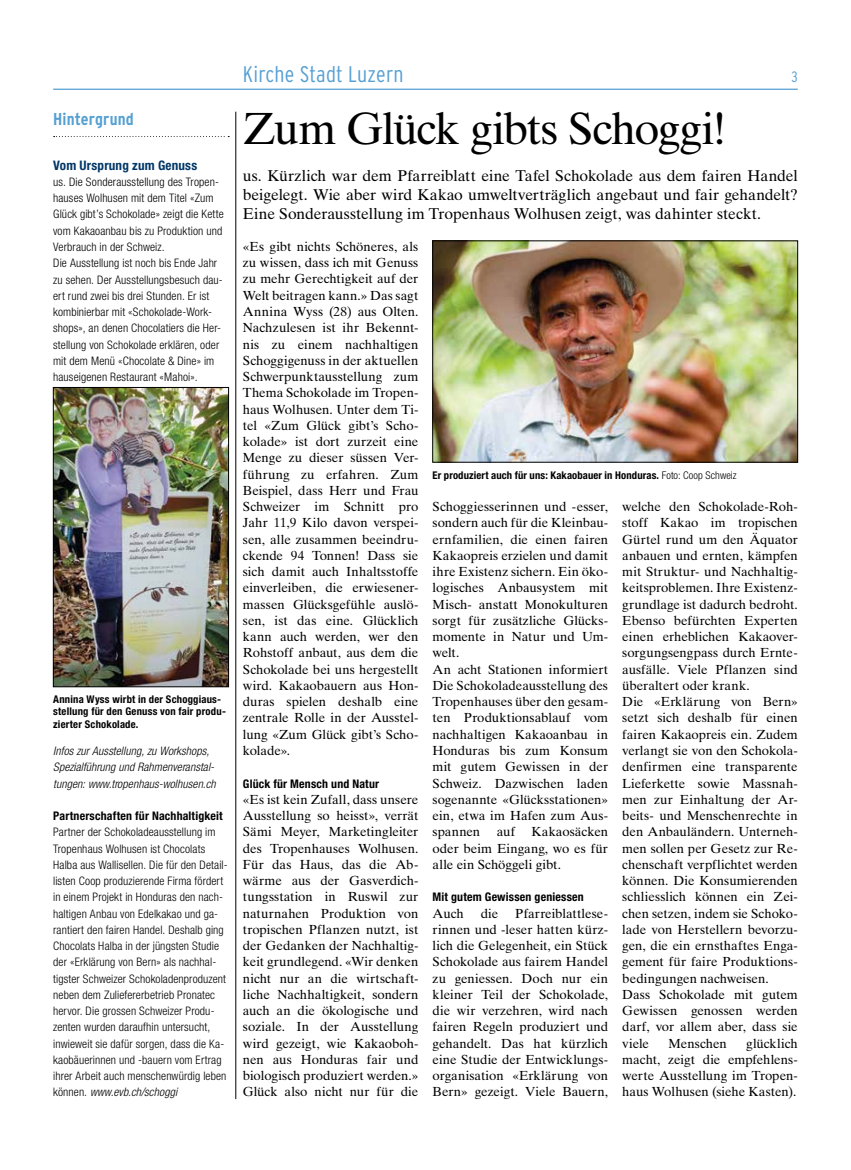
<style>
.page{position:relative;width:851px;height:1170px;background:#fff}
.page>*{position:absolute;margin:0;border:0;box-sizing:border-box;transform-origin:0 0}
.t1{font:45px "Times Ten LT Std";letter-spacing:-.03em;color:#000}
.t2{font:300 condensed 22.5px "Interstate";letter-spacing:.01em;color:#56a0d3}
.t3{font:700 condensed 17.12px "Interstate";letter-spacing:.005em;color:#56a0d3}
.t4{font:15.62px/18.8px "Times Ten LT Std";color:#000;text-align:justify}
.t5{font:300 condensed 15px "Interstate";color:#56a0d3}
.t6{font:13.12px/16.2px "Times Ten LT Std";color:#000;text-align:justify}
.t7{font:700 condensed 13.12px "Helvetica Neue LT Std";letter-spacing:.01em;color:#003768}
.t8{font:700 condensed 11.88px "Helvetica Neue LT Std";letter-spacing:.015em;color:#000}
.t9{font:300 condensed 11.75px/16.2px "Helvetica Neue LT Std";letter-spacing:.01em;color:#000}
.t10{font:italic 300 condensed 11.75px/16.2px "Helvetica Neue LT Std";letter-spacing:.01em;color:#000}
.t11{font:700 condensed 10.62px/12.8px "Helvetica Neue LT Std";letter-spacing:.02em;color:#000}
.s1{font-style:italic}
.s2{font-weight:300}
</style>
<div class="page">
<hr style="left:235px;top:112px;width:1px;height:986px;background:#000">
<hr style="left:53px;top:89px;width:744px;height:1px;background:#56a0d3">
<img style="left:434px;top:243px;width:361px;height:217px">
<svg style="left:54px;top:136px;width:175px;height:1px"></svg>
<img style="left:55px;top:389px;width:172px;height:296px">
<div style="left:53px;top:387px;width:176px;height:300px;border:1px solid #000"></div>
<h3 class="t3" style="left:53px;top:110px;width:82px">Hintergrund</h3>
<p class="t7" style="left:53px;top:157px;width:145px">Vom Ursprung zum Genuss</p>
<p class="t9" style="left:53px;top:173px;width:172px">us. Die Sonderausstellung des Tropen&shy;hauses Wolhusen mit dem Titel «Zum Glück gibt’s Schokolade» zeigt die Kette vom Kakaoanbau bis zu Produktion und Verbrauch in der Schweiz.<br>Die Ausstellung ist noch bis Ende Jahr zu sehen. Der Ausstellungsbesuch dau&shy;ert rund zwei bis drei Stunden. Er ist kombinierbar mit «Schokolade-Work&shy;shops», an denen Chocolatiers die Her&shy;stellung von Schokolade erklären, oder mit dem Menü «Chocolate &amp; Dine» im hauseigenen Restaurant «Mahoi».</p>
<p class="t11" style="left:53px;top:692px;width:174px">Annina Wyss wirbt in der Schoggiaus&shy;stellung für den Genuss von fair produ&shy;zierter Schokolade.</p>
<p class="t10" style="left:53px;top:743px;width:164px">Infos zur Ausstellung, zu Workshops,<br>Spezialführung und Rahmenveranstal&shy;tungen: www.tropenhaus-wolhusen.ch</p>
<p class="t8" style="left:53px;top:808px;width:171px">Partnerschaften für Nachhaltigkeit</p>
<p class="t9" style="left:53px;top:823px;width:176px">Partner der Schokoladeausstellung im Tropenhaus Wolhusen ist Chocolats Halba aus Wallisellen. Die für den Detail&shy;listen Coop produzierende Firma fördert in einem Projekt in Honduras den nach&shy;haltigen Anbau von Edelkakao und ga&shy;rantiert den fairen Handel. Deshalb ging Chocolats Halba in der jüngsten Studie der «Erklärung von Bern» als nachhal&shy;tigster Schweizer Schokoladenproduzent neben dem Zuliefererbetrieb Pronatec hervor. Die grossen Schweizer Produ&shy;zenten wurden daraufhin untersucht, inwieweit sie dafür sorgen, dass die Ka&shy;kaobäuerinnen und -bauern vom Ertrag ihrer Arbeit auch menschenwürdig leben können. <span class="s1">www.evb.ch/schoggi</span></p>
<h2 class="t2" style="left:243px;top:62px;width:162px">Kirche Stadt Luzern</h2>
<p class="t5" style="left:791px;top:68px;width:8px">3</p>
<h1 class="t1" style="left:243px;top:102px;width:486px">Zum Glück gibts Schoggi!</h1>
<p class="t4" style="left:243px;top:167px;width:556px">us. Kürzlich war dem Pfarreiblatt eine Tafel Schokolade aus dem fairen Handel beigelegt. Wie aber wird Kakao umweltverträglich angebaut und fair gehandelt?<br>Eine Sonderausstellung im Tropenhaus Wolhusen zeigt, was dahinter steckt.</p>
<p class="t6" style="left:243px;top:238px;width:177px">«Es gibt nichts Schöneres, als zu wissen, dass ich mit Genuss zu mehr Gerechtigkeit auf der Welt beitragen kann.» Das sagt Annina Wyss (28) aus Olten.<br>Nachzulesen ist ihr Bekennt&shy;nis zu einem nachhaltigen Schoggigenuss in der aktuellen Schwerpunktausstellung zum Thema Schokolade im Tropen&shy;haus Wolhusen. Unter dem Ti&shy;tel «Zum Glück gibt’s Scho&shy;kolade» ist dort zurzeit eine Menge zu dieser süssen Ver&shy;führung zu erfahren. Zum Beispiel, dass Herr und Frau Schweizer im Schnitt pro Jahr 11,9 Kilo davon verspei&shy;sen, alle zusammen beeindru&shy;ckende 94 Tonnen! Dass sie sich damit auch Inhaltsstoffe einverleiben, die erwiesener&shy;massen Glücksgefühle auslö&shy;sen, ist das eine. Glücklich kann auch werden, wer den Rohstoff anbaut, aus dem die Schokolade bei uns hergestellt wird. Kakaobauern aus Hon&shy;duras spielen deshalb eine zentrale Rolle in der Ausstel&shy;lung «Zum Glück gibt’s Scho&shy;kolade».</p>
<p class="t8" style="left:243px;top:776px;width:138px">Glück für Mensch und Natur</p>
<p class="t6" style="left:243px;top:791px;width:177px">«Es ist kein Zufall, dass unsere Ausstellung so heisst», verrät Sämi Meyer, Marketingleiter des Tropenhauses Wolhusen.<br>Für das Haus, das die Ab&shy;wärme aus der Gasverdich&shy;tungsstation in Ruswil zur naturnahen Produktion von tropischen Pflanzen nutzt, ist der Gedanken der Nachhaltig&shy;keit grundlegend. «Wir denken nicht nur an die wirtschaft&shy;liche Nachhaltigkeit, sondern auch an die ökologische und soziale. In der Ausstellung wird gezeigt, wie Kakaoboh&shy;nen aus Honduras fair und biologisch produziert werden.» Glück also nicht nur für die</p>
<p class="t11" style="left:432px;top:468px;width:305px">Er produziert auch für uns: Kakaobauer in Honduras. <span class="s2">Foto: Coop Schweiz</span></p>
<p class="t6" style="left:432px;top:498px;width:177px;text-align:left">Schoggiesserinnen und -esser, sondern auch für die Kleinbau&shy;ernfamilien, die einen fairen<br>Kakaopreis erzielen und damit ihre Existenz sichern. Ein öko&shy;logisches Anbausystem mit<br>Misch- anstatt Monokulturen sorgt für zusätzliche Glücks&shy;momente in Natur und Um&shy;welt.<br>An acht Stationen informiert<br>Die Schokoladeausstellung des<br>Tropenhauses über den gesam&shy;ten Produktionsablauf vom nachhaltigen Kakaoanbau in<br>Honduras bis zum Konsum mit gutem Gewissen in der<br>Schweiz. Dazwischen laden sogenannte «Glücksstationen» ein, etwa im Hafen zum Aus&shy;spannen auf Kakaosäcken oder beim Eingang, wo es für alle ein Schöggeli gibt.</p>
<p class="t8" style="left:432px;top:889px;width:153px">Mit gutem Gewissen geniessen</p>
<p class="t6" style="left:432px;top:904px;width:33px">Auch</p>
<p class="t6" style="left:480px;top:904px;width:19px">die</p>
<p class="t6" style="left:622px;top:498px;width:177px;text-align:left">welche den Schokolade-Roh&shy;stoff Kakao im tropischen<br>Gürtel rund um den Äquator anbauen und ernten, kämpfen mit Struktur- und Nachhaltig&shy;keitsproblemen. Ihre Existenz&shy;grundlage ist dadurch bedroht.<br>Ebenso befürchten Experten einen erheblichen Kakaover&shy;sorgungsengpass durch Ernte&shy;ausfälle. Viele Pflanzen sind überaltert oder krank.<br>Die «Erklärung von Bern» setzt sich deshalb für einen fairen Kakaopreis ein. Zudem verlangt sie von den Schokola&shy;denfirmen eine transparente<br>Lieferkette sowie Massnah&shy;men zur Einhaltung der Ar&shy;beits- und Menschenrechte in den Anbauländern. Unterneh&shy;men sollen per Gesetz zur Re&shy;chenschaft verpflichtet werden können. Die Konsumierenden schliesslich können ein Zei&shy;chen setzen, indem sie Schoko&shy;lade von Herstellern bevorzu&shy;gen, die ein ernsthaftes Enga&shy;gement für faire Produktions&shy;bedingungen nachweisen.<br>Dass Schokolade mit gutem<br>Gewissen genossen werden darf, vor allem aber, dass sie viele</p>
<p class="t6" style="left:432px;top:904px;width:177px;text-indent:83px">Pfarreiblattlese&shy;rinnen und -leser hatten kürz&shy;lich die Gelegenheit, ein Stück Schokolade aus fairem Handel zu geniessen. Doch nur ein kleiner Teil der Schokolade, die wir verzehren, wird nach fairen Regeln produziert und gehandelt. Das hat kürzlich eine Studie der Entwicklungs&shy;organisation «Erklärung von Bern» gezeigt. Viele Bauern,</p>
<p class="t6" style="left:622px;top:1034px;width:177px;text-indent:124px">glücklich macht, zeigt die empfehlens&shy;werte Ausstellung im Tropen&shy;haus Wolhusen (siehe Kasten).</p>
<p class="t6" style="left:668px;top:1034px;width:60px">Menschen</p>
</div>
